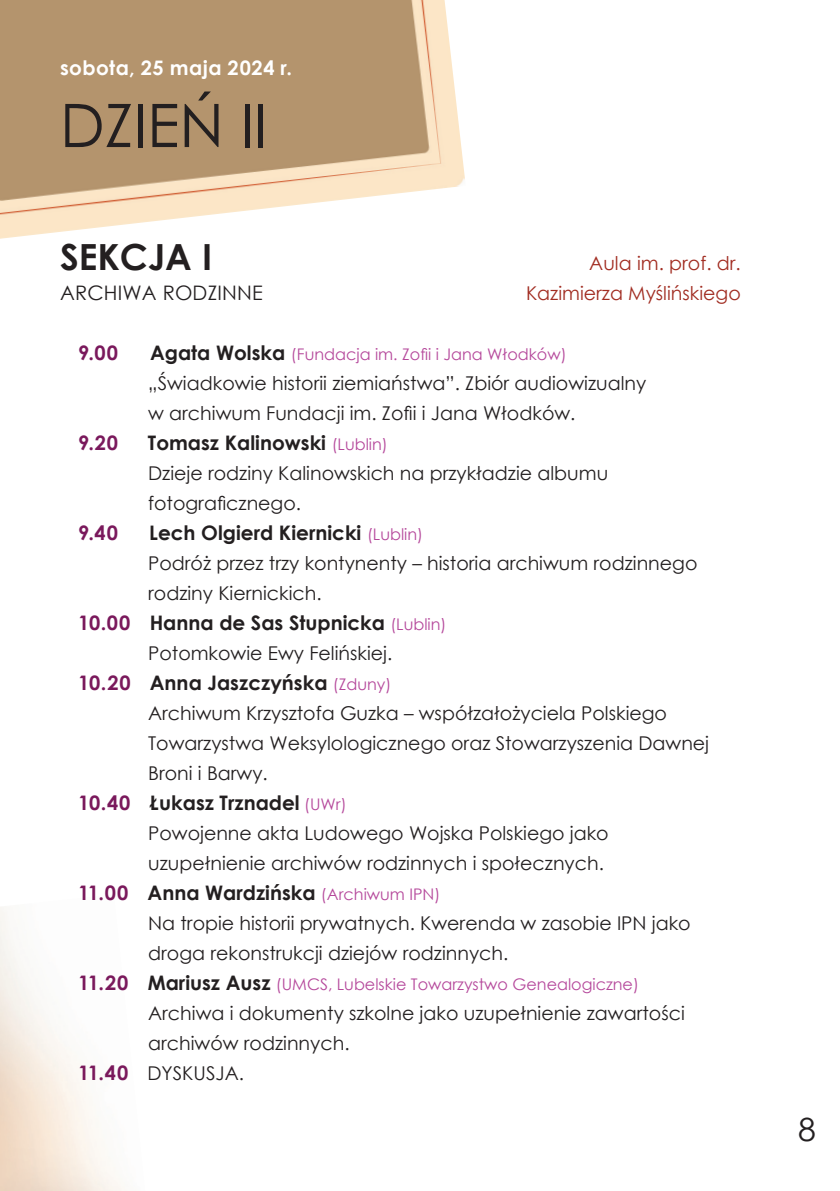
<style>
.page{position:relative;width:840px;height:1191px;background:#fff}
.page>*{position:absolute;margin:0;border:0;box-sizing:border-box;transform-origin:0 0}
.dzień{font:60px "Century Gothic";color:#231f20}
.SEKCJA{font:700 36px "Century Gothic";color:#231f20}
.t1{font:32px "Century Gothic";color:#231f20}
.godzina_i_autor{font:700 20px "Century Gothic";color:#231f20}
.dzień-2{font:700 20px "Century Gothic";letter-spacing:.025em;color:#fff}
.TYTUL_SEKCJI{font:20px "Century Gothic";letter-spacing:.01em;color:#231f20}
.godzina_i_autor-2{font:700 20px "Century Gothic";color:#7a195c}
.tytul_przy_godzinie{font:19px/30px "Century Gothic";color:#231f20}
.t2{font:19px/30px "Century Gothic";color:#a12c21;text-align:right}
.godzina_i_autor-3{font:19px "Century Gothic";color:#231f20}
.godzina_i_autor-4{font:16px "Century Gothic";color:#b5489b}
.s1{font-weight:700;font-size:20px;color:#231f20}
.s2{font-weight:400;font-size:16px;color:#b5489b}
.s3{color:#7a195c}
.s4{font-weight:700;font-size:20px;color:#7a195c}
</style>
<div class="page">
<img style="left:0;top:0;width:465px;height:239px">
<p class="dzień-2" style="left:60px;top:53px;width:233px">sobota, 25 maja 2024 r.</p>
<p class="dzień" style="left:60px;top:83px;width:209px">DZIEŃ II</p>
<p class="SEKCJA" style="left:60px;top:230px;width:153px">SEKCJA I</p>
<p class="TYTUL_SEKCJI" style="left:60px;top:279px;width:204px">ARCHIWA RODZINNE</p>
<p class="t2" style="left:525px;top:248px;width:216px">Aula im. prof. dr.<br>Kazimierza Myślińskiego</p>
<p class="godzina_i_autor-2" style="left:78px;top:338px;width:41px">9.00</p>
<p class="godzina_i_autor-4" style="left:150px;top:343px;width:418px"><span class="s1">Agata Wolska</span> (Fundacja im. Zofii i Jana Włodków)</p>
<p class="tytul_przy_godzinie" style="left:148px;top:368px;width:499px">„Świadkowie historii ziemiaństwa”. Zbiór audiowizualny w archiwum Fundacji im. Zofii i Jana Włodków.</p>
<p class="godzina_i_autor-2" style="left:78px;top:428px;width:42px">9.20</p>
<p class="godzina_i_autor" style="left:148px;top:428px;width:241px">Tomasz Kalinowski <span class="s2">(Lublin)</span></p>
<p class="tytul_przy_godzinie" style="left:148px;top:458px;width:461px">Dzieje rodziny Kalinowskich na przykładzie albumu fotograficznego.</p>
<p class="godzina_i_autor-2" style="left:78px;top:518px;width:41px">9.40</p>
<p class="godzina_i_autor" style="left:149px;top:518px;width:275px">Lech Olgierd Kiernicki <span class="s2">(Lublin)</span></p>
<p class="tytul_przy_godzinie" style="left:148px;top:548px;width:550px">Podróż przez trzy kontynenty – historia archiwum rodzinnego rodziny Kiernickich.</p>
<p class="godzina_i_autor" style="left:78px;top:608px;width:369px"><span class="s3">10.00</span> Hanna de Sas Stupnicka <span class="s2">(Lublin)</span></p>
<p class="tytul_przy_godzinie" style="left:148px;top:638px;width:245px">Potomkowie Ewy Felińskiej.</p>
<p class="godzina_i_autor" style="left:78px;top:668px;width:315px"><span class="s3">10.20</span> Anna Jaszczyńska <span class="s2">(Zduny)</span></p>
<p class="tytul_przy_godzinie" style="left:148px;top:698px;width:562px">Archiwum Krzysztofa Guzka – współzałożyciela Polskiego<br>Towarzystwa Weksylologicznego oraz Stowarzyszenia Dawnej<br>Broni i Barwy.</p>
<p class="godzina_i_autor" style="left:78px;top:788px;width:270px"><span class="s3">10.40</span> Łukasz Trznadel <span class="s2">(UWr)</span></p>
<p class="tytul_przy_godzinie" style="left:148px;top:818px;width:462px">Powojenne akta Ludowego Wojska Polskiego jako uzupełnienie archiwów rodzinnych i społecznych.</p>
<p class="godzina_i_autor" style="left:78px;top:878px;width:363px"><span class="s3">11.00</span> Anna Wardzińska <span class="s2">(Archiwum IPN)</span></p>
<p class="tytul_przy_godzinie" style="left:148px;top:908px;width:544px">Na tropie historii prywatnych. Kwerenda w zasobie IPN jako droga rekonstrukcji dziejów rodzinnych.</p>
<p class="godzina_i_autor-4" style="left:78px;top:973px;width:562px"><span class="s4">11.20</span> <span class="s1">Mariusz Ausz</span> (UMCS, Lubelskie Towarzystwo Genealogiczne)</p>
<p class="tytul_przy_godzinie" style="left:148px;top:998px;width:538px">Archiwa i dokumenty szkolne jako uzupełnienie zawartości archiwów rodzinnych.</p>
<p class="godzina_i_autor-3" style="left:78px;top:1060px;width:167px"><span class="s4">11.40</span> DYSKUSJA.</p>
<h3 class="t1" style="left:797px;top:1106px;width:19px">8</h3>
</div>
